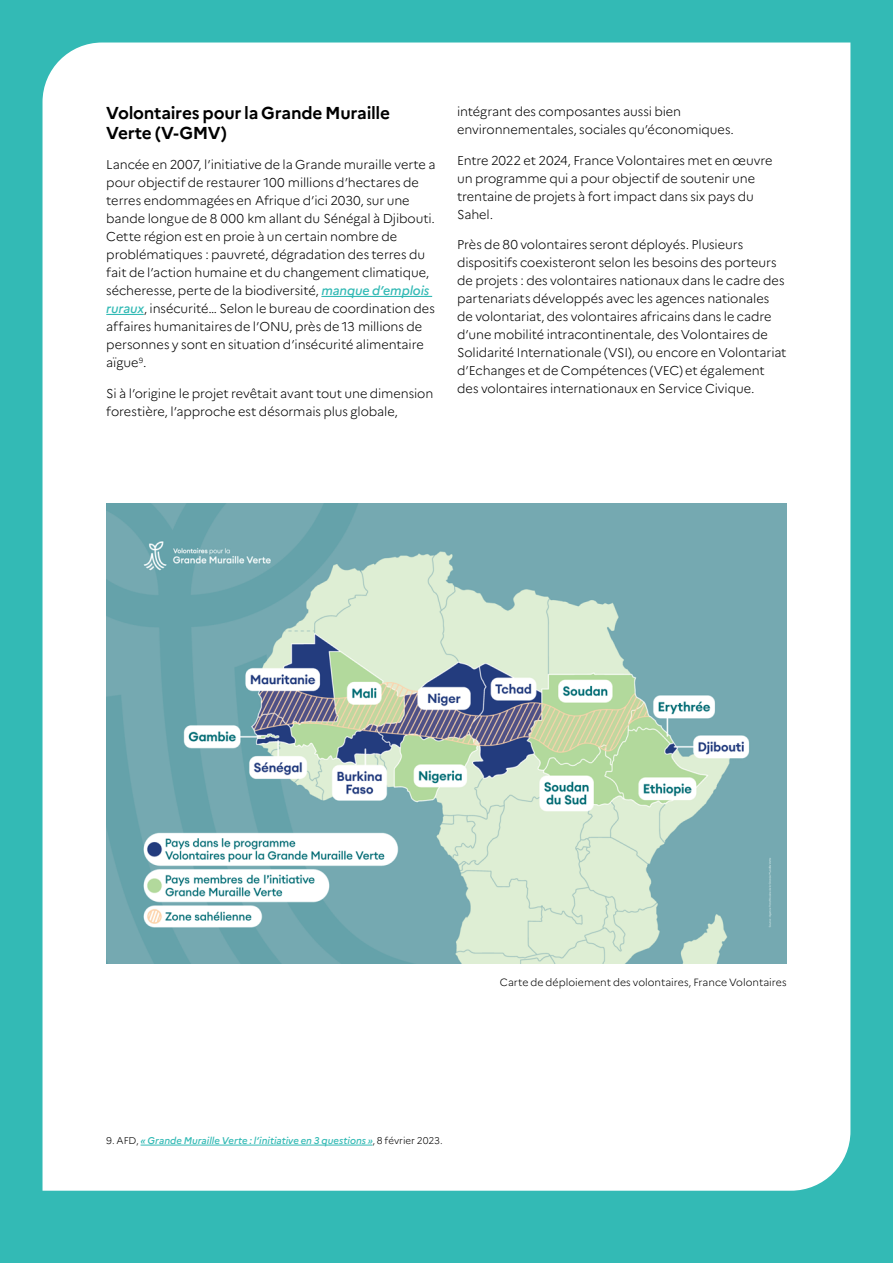
<style>
.page{position:relative;width:893px;height:1263px;background:#33bab5}
.page>*{position:absolute;margin:0;border:0;box-sizing:border-box;transform-origin:0 0}
.t1{font:700 17.25px/19.5px "Marianne";letter-spacing:-.015em;color:#000}
.t2{font:300 12.75px/18px "Marianne";letter-spacing:-.01em;color:#000}
.t3{font:300 10.5px "Marianne";color:#000}
.t4{font:italic 500 9.75px "Marianne";color:#33bab5}
.s1{font-weight:500;font-style:italic;color:#33bab5}
.s2{font-weight:300;font-style:normal;color:#000}
</style>
<div class="page">
<div style="left:43px;top:43px;width:807px;height:1148px;background:#fff"></div>
<img style="left:106px;top:504px;width:681px;height:459px">
<hr style="left:321px;top:296px;width:111px;height:1px;background:#33bab5">
<hr style="left:106px;top:314px;width:38px;height:1px;background:#33bab5">
<hr style="left:141px;top:1144px;width:231px;height:1px;background:#33bab5">
<h1 class="t1" style="left:106px;top:102px;width:285px">Volontaires pour la Grande Muraille<br>Verte (V-GMV)</h1>
<p class="t2" style="left:106px;top:154px;width:331px">Lancée en 2007, l’initiative de la Grande muraille verte a pour objectif de restaurer 100 millions d’hectares de terres endommagées en Afrique d’ici 2030, sur une bande longue de 8 000 km allant du Sénégal à Djibouti.<br>Cette région est en proie à un certain nombre de problématiques : pauvreté, dégradation des terres du fait de l’action humaine et du changement climatique, sécheresse, perte de la biodiversité, <span class="s1">manque d’emplois ruraux</span>, insécurité… Selon le bureau de coordination des affaires humanitaires de l’ONU, près de 13 millions de personnes y sont en situation d’insécurité alimentaire aïgue<sup>9</sup>.</p>
<p class="t2" style="left:106px;top:383px;width:328px">Si à l’origine le projet revêtait avant tout une dimension forestière, l’approche est désormais plus globale,</p>
<p class="t2" style="left:457px;top:101px;width:278px">intégrant des composantes aussi bien environnementales, sociales qu’économiques.</p>
<p class="t2" style="left:457px;top:150px;width:317px">Entre 2022 et 2024, France Volontaires met en œuvre un programme qui a pour objectif de soutenir une trentaine de projets à fort impact dans six pays du Sahel.</p>
<p class="t2" style="left:457px;top:235px;width:331px">Près de 80 volontaires seront déployés. Plusieurs dispositifs coexisteront selon les besoins des porteurs de projets : des volontaires nationaux dans le cadre des partenariats développés avec les agences nationales de volontariat, des volontaires africains dans le cadre d’une mobilité intracontinentale, des Volontaires de Solidarité Internationale (VSI), ou encore en Volontariat d’Echanges et de Compétences (VEC) et également des volontaires internationaux en Service Civique.</p>
<p class="t3" style="left:500px;top:974px;width:288px">Carte de déploiement des volontaires, France Volontaires</p>
<p class="t4" style="left:106px;top:1133px;width:338px"><span class="s2">9. AFD,</span> « Grande Muraille Verte : l’initiative en 3 questions »<span class="s2">, 8 février 2023.</span></p>
</div>
